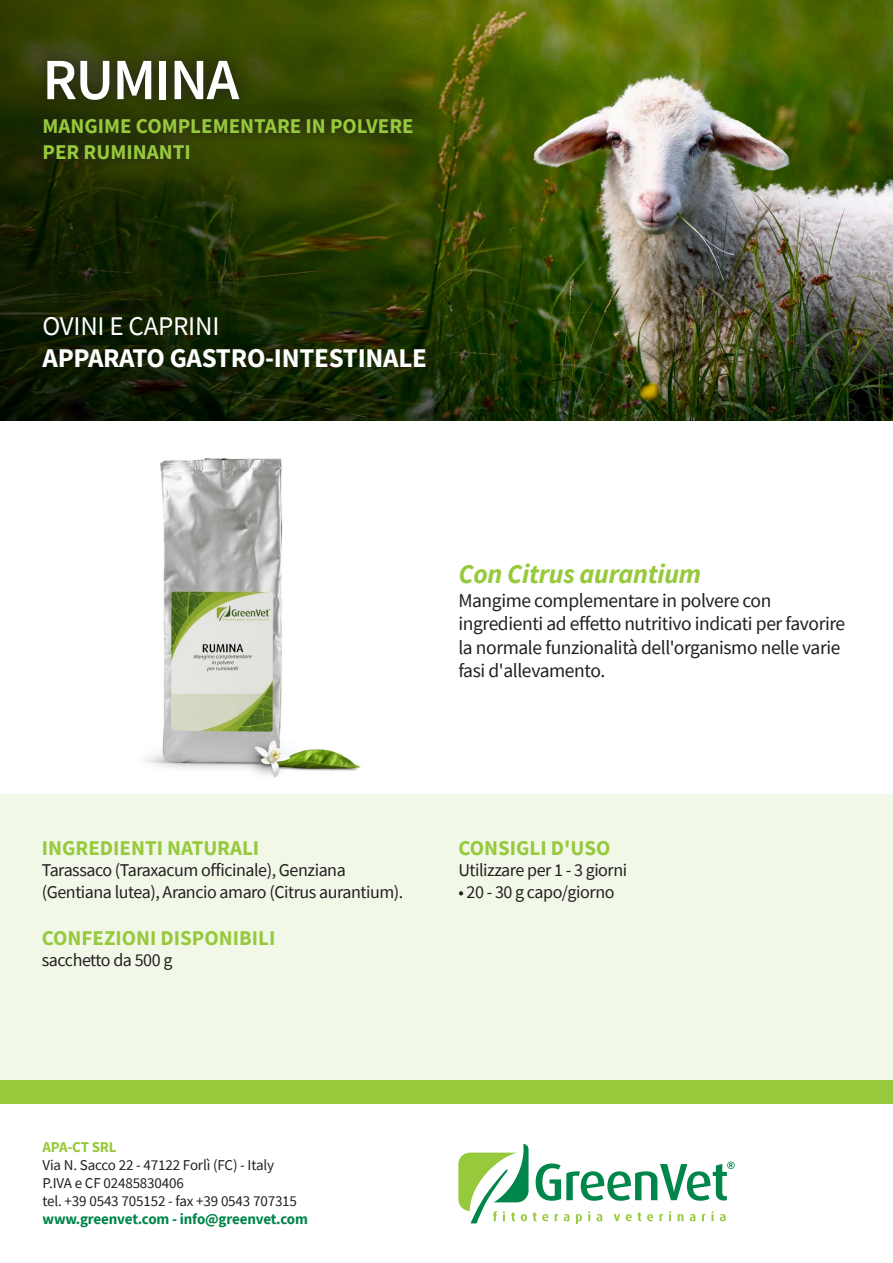
<style>
.page{position:relative;width:893px;height:1263px;background:#fff}
.page>*{position:absolute;margin:0;border:0;box-sizing:border-box;transform-origin:0 0}
.t1{font:600 58.5px "Source Sans Pro";letter-spacing:-.025em;color:#fff}
.t2{font:700 27px "Source Sans Pro";letter-spacing:-.01em;color:#fff}
.t3{font:italic 700 27px "Source Sans Pro";letter-spacing:-.01em;color:#97c93c}
.t4{font:27px "Source Sans Pro";letter-spacing:-.01em;color:#fff}
.t5{font:700 21px/25.2px "Source Sans Pro";color:#97c93c}
.t6{font:19.5px/23.4px "Source Sans Pro";letter-spacing:-.02em;color:#231f20}
.t7{font:18px/21.6px "Source Sans Pro";letter-spacing:-.025em;color:#231f20}
.t8{font:15px/18px "Source Sans Pro";letter-spacing:-.01em;color:#231f20}
.t9{font:700 15px "Source Sans Pro";letter-spacing:-.01em;color:#00854a}
.t10{font:700 15px "Source Sans Pro";letter-spacing:-.01em;color:#97c93c}
</style>
<div class="page">
<img style="left:563px;top:0;width:330px;height:421px">
<div style="left:0;top:794px;width:893px;height:309px;background:#f2f8e8"></div>
<svg style="left:458px;top:1144px;width:277px;height:80px"></svg>
<div style="left:0;top:1080px;width:893px;height:23px;background:#97c93c"></div>
<svg style="left:0;top:0;width:563px;height:421px;background:#273703"></svg>
<svg style="left:30px;top:47px;width:396px;height:126px;background:#303e05"></svg>
<img style="left:144px;top:458px;width:217px;height:320px">
<p class="t1" style="left:43px;top:41px;width:198px">RUMINA</p>
<p class="t5" style="left:43px;top:113px;width:373px">MANGIME COMPLEMENTARE IN POLVERE<br>PER RUMINANTI</p>
<p class="t4" style="left:43px;top:309px;width:178px">OVINI E CAPRINI</p>
<p class="t2" style="left:43px;top:340px;width:386px">APPARATO GASTRO-INTESTINALE</p>
<p class="t3" style="left:458px;top:556px;width:244px">Con Citrus aurantium</p>
<p class="t6" style="left:458px;top:588px;width:388px">Mangime complementare in polvere con ingredienti ad effetto nutritivo indicati per favorire la normale funzionalità dell'organismo nelle varie fasi d'allevamento.</p>
<p class="t5" style="left:42px;top:835px;width:219px">INGREDIENTI NATURALI</p>
<p class="t7" style="left:42px;top:859px;width:363px">Tarassaco (Taraxacum officinale), Genziana (Gentiana lutea), Arancio amaro (Citrus aurantium).</p>
<p class="t5" style="left:42px;top:925px;width:235px">CONFEZIONI DISPONIBILI</p>
<p class="t7" style="left:42px;top:949px;width:132px">sacchetto da 500 g</p>
<p class="t5" style="left:458px;top:835px;width:153px">CONSIGLI D'USO</p>
<p class="t7" style="left:458px;top:859px;width:170px">Utilizzare per 1 - 3 giorni</p>
<p class="t7" style="left:458px;top:881px;width:158px">• 20 - 30 g capo/giorno</p>
<p class="t10" style="left:43px;top:1137px;width:76px">APA-CT SRL</p>
<p class="t8" style="left:43px;top:1156px;width:256px">Via N. Sacco 22 - 47122 Forlì (FC) - Italy<br>P.IVA e CF 02485830406<br>tel. +39 0543 705152 - fax +39 0543 707315</p>
<p class="t9" style="left:43px;top:1209px;width:267px">www.greenvet.com - info@greenvet.com</p>
</div>
